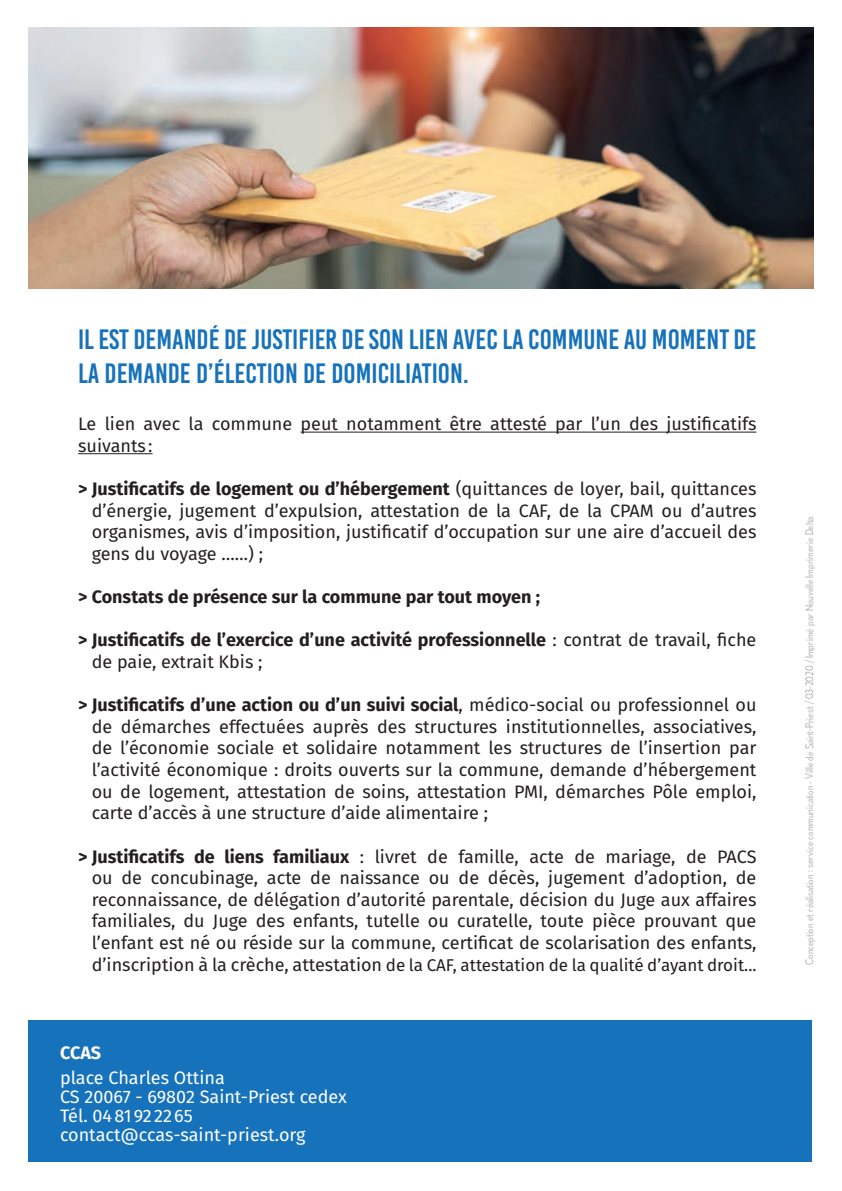
<style>
.page{position:relative;width:842px;height:1191px;background:#fff}
.page>*{position:absolute;margin:0;border:0;box-sizing:border-box;transform-origin:0 0}
.t1{font:28px/33.6px "Bebas Kai";color:#1672ba}
.t2{font:18px/21.6px "Fira Sans";color:#231f20;text-align:justify}
.t3{font:700 18px/21.6px "Fira Sans";color:#231f20}
.t4{font:18px/19px "Fira Sans";color:#fff}
.t5{font:700 18px "Fira Sans";color:#fff}
.t6{font:17px "Fira Sans";color:#231f20}
.t7{font:10px "Mesmerize Sc Lt";color:#a8a9ad}
.s1{font-weight:700}
.s2{font-weight:400}
.s3{font-size:18px}
</style>
<div class="page">
<hr style="left:300px;top:431px;width:456px;height:1px;background:#231f20">
<hr style="left:78px;top:453px;width:74px;height:1px;background:#231f20">
<div style="left:29px;top:1020px;width:782px;height:141px;background:#1672ba"></div>
<img style="left:29px;top:27px;width:784px;height:261px">
<h1 class="t1" style="left:78px;top:323px;width:679px">IL EST DEMANDÉ DE JUSTIFIER DE SON LIEN AVEC LA COMMUNE AU MOMENT DE<br>LA DEMANDE D’ÉLECTION DE DOMICILIATION.</h1>
<p class="t2" style="left:78px;top:413px;width:679px">Le lien avec la commune peut notamment être attesté par l’un des justificatifs suivants:</p>
<p class="t2" style="left:92px;top:477px;width:666px;text-indent:-14px"><span class="s1">&gt; Justificatifs de logement ou d’hébergement</span> (quittances de loyer, bail, quittances d’énergie, jugement d’expulsion, attestation de la CAF, de la CPAM ou d’autres organismes, avis d’imposition, justificatif d’occupation sur une aire d’accueil des gens du voyage ……) ;</p>
<p class="t3" style="left:78px;top:585px;width:463px">&gt; Constats de présence sur la commune par tout moyen ;</p>
<p class="t3" style="left:92px;top:628px;width:666px;text-indent:-14px">&gt; Justificatifs de l’exercice d’une activité professionnelle <span class="s2">: contrat de travail, fiche de paie, extrait Kbis ;</span></p>
<p class="t2" style="left:92px;top:693px;width:666px;text-indent:-14px"><span class="s1">&gt; Justificatifs d’une action ou d’un suivi social</span>, médico-social ou professionnel ou de démarches effectuées auprès des structures institutionnelles, associatives, de l’économie sociale et solidaire notamment les structures de l’insertion par l’activité économique : droits ouverts sur la commune, demande d’hébergement ou de logement, attestation de soins, attestation PMI, démarches Pôle emploi, carte d’accès à une structure d’aide alimentaire ;</p>
<p class="t2" style="left:92px;top:845px;width:666px;text-indent:-14px"><span class="s1">&gt; Justificatifs de liens familiaux</span> : livret de famille, acte de mariage, de PACS ou de concubinage, acte de naissance ou de décès, jugement d’adoption, de reconnaissance, de délégation d’autorité parentale, décision du Juge aux affaires familiales, du Juge des enfants, tutelle ou curatelle, toute pièce prouvant que l’enfant est né ou réside sur la commune, certificat de scolarisation des enfants,</p>
<p class="t6" style="left:92px;top:951px;width:666px"><span class="s3">d’inscription à la crèche, attestation</span> de la CAF, attestation de la qualité d’ayant droit...</p>
<p class="t5" style="left:60px;top:1037px;width:43px">CCAS</p>
<p class="t4" style="left:60px;top:1067px;width:288px">place Charles Ottina<br>CS 20067 - 69802 Saint-Priest cedex<br>Tél. 048192 2265 contact@ccas-saint-priest.org</p>
<p class="t7" style="left:803px;top:964px;width:450px;rotate:-90deg">Conception et réalisation : service communication - Ville de Saint-Priest / 03-2020 / Imprimé par Nouvelle Imprimerie Delta</p>
</div>
